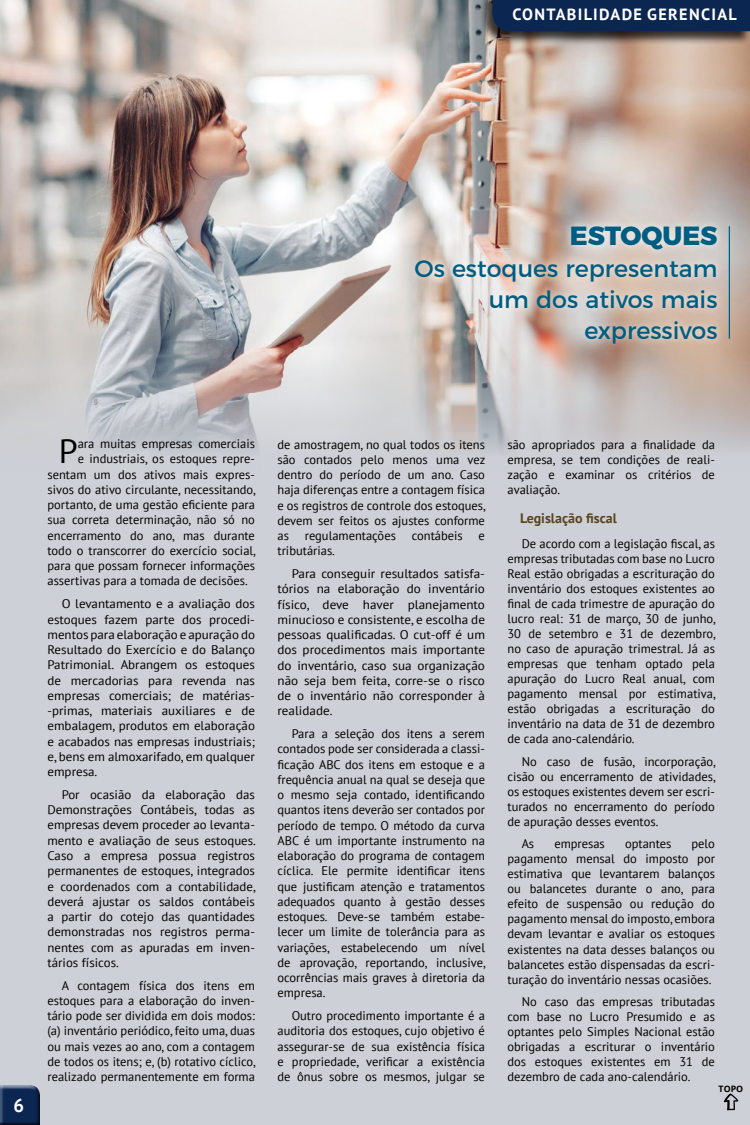
<style>
.page{position:relative;width:750px;height:1125px;background:#cdd0d6}
.page>*{position:absolute;margin:0;border:0;box-sizing:border-box;transform-origin:0 0}
.t1{font:33.88px "PT Sans";color:#000}
.t2{font:800 26.25px "Montserrat";color:#005d82}
.t3{font:23.75px/31.2px "Montserrat";color:#005d82;text-align:right}
.t4{font:700 18.75px "PT Sans";color:#fff}
.t5{font:700 16.25px "PT Sans";letter-spacing:.08em;color:#fff}
.t6{font:700 13.75px "PT Sans";color:#59461b}
.t7{font:12.5px/15.2px "PT Sans";color:#000;text-align:justify}
.t8{font:12.5px/15.2px "PT Sans";color:#000;text-align:justify;scale:1.04 1}
.t9{font:12.5px/15.2px "PT Sans";color:#000;text-align:justify;scale:1.05 1}
.t10{font:700 8.75px "Open Sans";color:#000}
</style>
<div class="page">
<img style="left:0;top:0;width:750px;height:452px">
<div style="left:0;top:1081px;width:42px;height:44px;background:#fff;opacity:.75"></div>
<div style="left:0;top:1087px;width:44px;height:38px;background:#000;opacity:.75"></div>
<svg style="left:724px;top:1093px;width:14px;height:17px"></svg>
<hr style="left:729px;top:226px;width:1px;height:113px;background:#005d82">
<div style="left:408px;top:218px;width:317px;height:133px;background:#fff;opacity:.75"></div>
<div style="left:480px;top:0;width:270px;height:45px;background:#000;opacity:.75"></div>
<div style="left:492px;top:0;width:258px;height:31px;background:#0b2650"></div>
<h3 class="t5" style="left:512px;top:4px;width:226px">CONTABILIDADE GERENCIAL</h3>
<h2 class="t2" style="left:570px;top:214px;width:149px">ESTOQUES</h2>
<h3 class="t3" style="left:415px;top:251px;width:305px">Os estoques representam um dos ativos mais expressivos</h3>
<h3 class="t4" style="left:13px;top:1093px;width:12px">6</h3>
<h1 class="t1" style="left:59px;top:430px;width:20px">P</h1>
<p class="t7" style="left:78px;top:436px;width:179px">ara muitas empresas comerciais</p>
<p class="t7" style="left:78px;top:451px;width:179px">e industriais, os estoques repre-</p>
<p class="t7" style="left:48px;top:466px;width:209px">sentam um dos ativos mais expres-</p>
<p class="t7" style="left:48px;top:482px;width:210px">sivos do ativo circulante, necessitando,</p>
<p class="t7" style="left:48px;top:497px;width:209px">portanto, de uma gestão eficiente para</p>
<p class="t7" style="left:48px;top:512px;width:209px">sua correta determinação, não só no</p>
<p class="t7" style="left:48px;top:527px;width:209px">encerramento do ano, mas durante</p>
<p class="t7" style="left:48px;top:543px;width:210px">todo o transcorrer do exercício social,</p>
<p class="t7" style="left:48px;top:558px;width:209px">para que possam fornecer informações</p>
<p class="t7" style="left:48px;top:573px;width:202px">assertivas para a tomada de decisões.</p>
<p class="t8" style="left:48px;top:596px;width:201px;text-indent:14px">O levantamento e a avaliação dos estoques fazem parte dos procedi&shy;mentos para elaboração e apuração do Resultado do Exercício e do Balanço Patrimonial. Abrangem os estoques de mercadorias para revenda nas empresas comerciais; de matérias--primas, materiais auxiliares e de embalagem, produtos em elaboração e acabados nas empresas industriais; e, bens em almoxarifado, em qualquer empresa.</p>
<p class="t7" style="left:47px;top:787px;width:210px;text-indent:14px">Por ocasião da elaboração das Demonstrações Contábeis, todas as empresas devem proceder ao levanta&shy;mento e avaliação de seus estoques.<br>Caso a empresa possua registros permanentes de estoques, integrados e coordenados com a contabilidade, deverá ajustar os saldos contábeis a partir do cotejo das quantidades demonstradas nos registros perma&shy;nentes com as apuradas em inven&shy;tários físicos.</p>
<p class="t7" style="left:47px;top:977px;width:210px;text-indent:14px">A contagem física dos itens em estoques para a elaboração do inven&shy;tário pode ser dividida em dois modos: (a) inventário periódico, feito uma, duas ou mais vezes ao ano, com a contagem de todos os itens; e, (b) rotativo cíclico, realizado permanentemente em forma</p>
<p class="t7" style="left:277px;top:436px;width:210px">de amostragem, no qual todos os itens são contados pelo menos uma vez dentro do período de um ano. Caso haja diferenças entre a contagem física e os registros de controle dos estoques, devem ser feitos os ajustes conforme as</p>
<p class="t7" style="left:305px;top:528px;width:93px">regulamentações</p>
<p class="t7" style="left:412px;top:528px;width:53px">contábeis</p>
<p class="t7" style="left:479px;top:528px;width:8px">e</p>
<p class="t7" style="left:292px;top:539px;width:195px;line-height:22.8px;text-indent:-14px">tributárias.<br>Para conseguir resultados satisfa-</p>
<p class="t9" style="left:277px;top:581px;width:199px">tórios na elaboração do inventário físico, deve haver planejamento minucioso e consistente, e escolha de pessoas qualificadas. O cut-off é um dos procedimentos mais importante do inventário, caso sua organização não seja bem feita, corre-se o risco de o inventário não corresponder à realidade.</p>
<p class="t7" style="left:277px;top:726px;width:210px;text-indent:14px">Para a seleção dos itens a serem contados pode ser considerada a classi&shy;ficação ABC dos itens em estoque e a frequência anual na qual se deseja que o mesmo seja contado, identificando quantos itens deverão ser contados por período de tempo. O método da curva ABC é um importante instrumento na elaboração do programa de contagem cíclica. Ele permite identificar itens que justificam atenção e tratamentos adequados quanto à gestão desses estoques. Deve-se também estabe&shy;lecer um limite de tolerância para as variações, estabelecendo um nível de aprovação, reportando, inclusive, ocorrências mais graves à diretoria da empresa.</p>
<p class="t7" style="left:277px;top:1008px;width:209px;text-indent:14px">Outro procedimento importante é a auditoria dos estoques, cujo objetivo é assegurar-se de sua existência física e propriedade, verificar a existência de ônus sobre os mesmos, julgar se</p>
<p class="t7" style="left:507px;top:436px;width:209px">são apropriados para a finalidade da empresa, se tem condições de reali&shy;zação e examinar os critérios de avaliação.</p>
<p class="t6" style="left:520px;top:509px;width:98px">Legislação fiscal</p>
<p class="t7" style="left:507px;top:535px;width:210px;text-indent:14px">De acordo com a legislação fiscal, as empresas tributadas com base no Lucro Real estão obrigadas a escrituração do inventário dos estoques existentes ao final de cada trimestre de apuração do lucro real: 31 de março, 30 de junho, 30 de setembro e 31 de dezembro, no caso de apuração trimestral. Já as empresas que tenham optado pela apuração do Lucro Real anual, com pagamento mensal por estimativa, estão obrigadas a escrituração do inventário na data de 31 de dezembro de cada ano-calendário.</p>
<p class="t7" style="left:507px;top:753px;width:210px;text-indent:14px">No caso de fusão, incorporação, cisão ou encerramento de atividades, os estoques existentes devem ser escri&shy;turados no encerramento do período de apuração desses eventos.</p>
<p class="t7" style="left:522px;top:836px;width:14px">As</p>
<p class="t7" style="left:554px;top:836px;width:52px">empresas</p>
<p class="t7" style="left:625px;top:836px;width:48px">optantes</p>
<p class="t7" style="left:507px;top:836px;width:209px;text-indent:184px">pelo pagamento mensal do imposto por estimativa que levantarem balanços ou balancetes durante o ano, para efeito de suspensão ou redução do pagamento mensal do imposto, embora devam levantar e avaliar os estoques existentes na data desses balanços ou balancetes estão dispensadas da escri&shy;turação do inventário nessas ocasiões.</p>
<p class="t7" style="left:507px;top:994px;width:209px;text-indent:14px">No caso das empresas tributadas com base no Lucro Presumido e as optantes pelo Simples Nacional estão obrigadas a escriturar o inventário dos estoques existentes em 31 de dezembro de cada ano-calendário.</p>
<p class="t10" style="left:719px;top:1083px;width:26px">TOPO</p>
</div>
